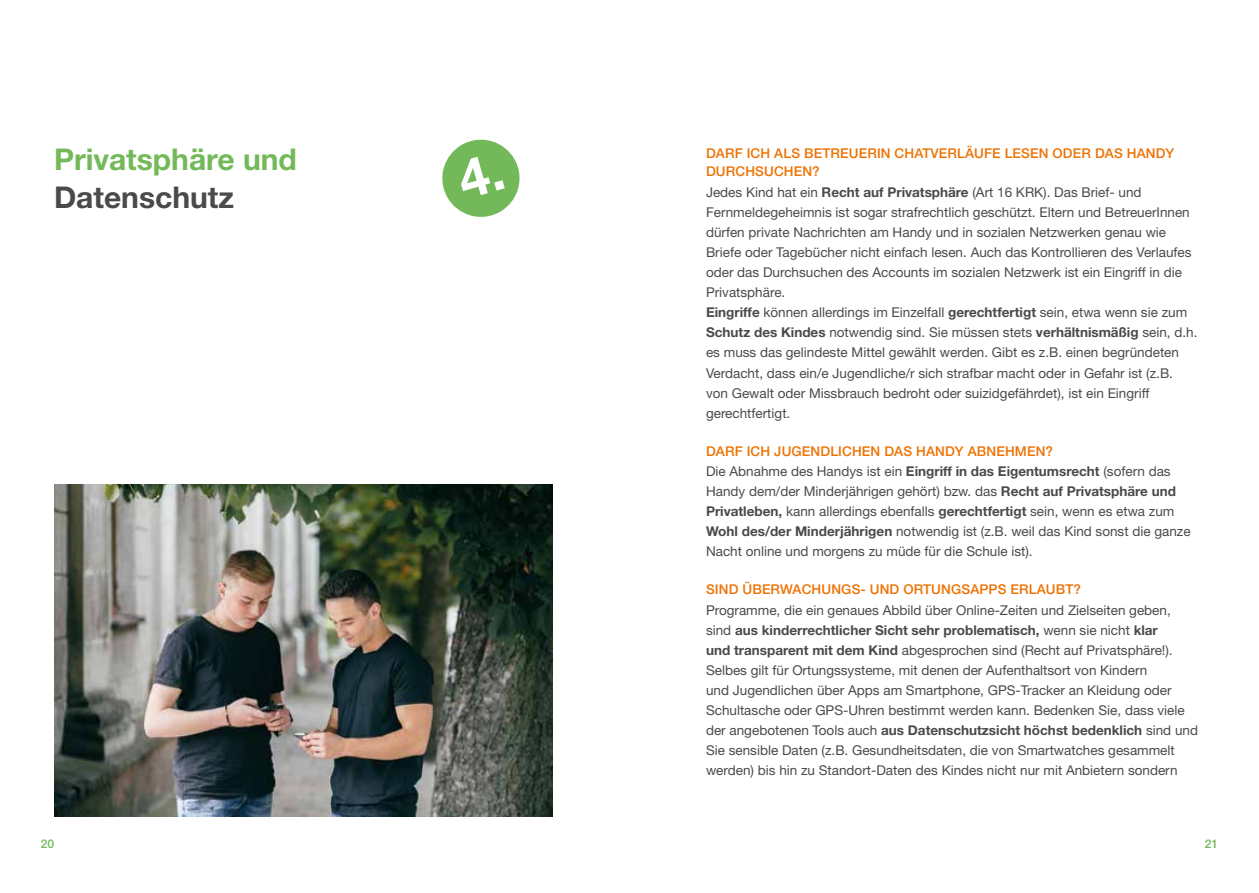
<style>
.page{position:relative;width:1259px;height:893px;background:#fff}
.page>*{position:absolute;margin:0;border:0;box-sizing:border-box;transform-origin:0 0}
.t1{font:700 30px "Helvetica Neue LT Std";color:#74b959}
.t2{font:700 30px "Helvetica Neue LT Std";color:#4a4a49}
.t3{font:13.5px/20.1px "Helvetica Neue LT Std";color:#4a4a49}
.t4{font:500 13.5px/18px "Helvetica Neue LT Std";letter-spacing:.01em;color:#ee7203}
.t5{font:500 12px "Helvetica Neue LT Std";color:#74b959}
.s1{font-weight:700}
.s2{font-weight:500;color:#ee7203}
</style>
<div class="page">
<img style="left:54px;top:485px;width:499px;height:331px">
<svg style="left:442px;top:139px;width:78px;height:78px"></svg>
<h1 class="t1" style="left:54px;top:141px;width:244px">Privatsphäre und</h1>
<h1 class="t2" style="left:54px;top:178px;width:182px">Datenschutz</h1>
<p class="t4" style="left:706px;top:145px;width:470px">DARF ICH ALS BETREUERIN CHATVERLÄUFE LESEN ODER DAS HANDY<br>DURCHSUCHEN?</p>
<p class="t3" style="left:706px;top:182px;width:493px">Jedes Kind hat ein <span class="s1">Recht auf Privatsphäre</span> (Art 16 KRK). Das Brief- und Fernmeldegeheimnis ist sogar strafrechtlich geschützt. Eltern und BetreuerInnen dürfen private Nachrichten am Handy und in sozialen Netzwerken genau wie Briefe oder Tagebücher nicht einfach lesen. Auch das Kontrollieren des Verlaufes oder das Durchsuchen des Accounts im sozialen Netzwerk ist ein Eingriff in die Privatsphäre.<br><span class="s1">Eingriffe</span> können allerdings im Einzelfall <span class="s1">gerechtfertigt</span> sein, etwa wenn sie zum <span class="s1">Schutz des Kindes</span> notwendig sind. Sie müssen stets <span class="s1">verhältnismäßig</span> sein, d.h. es muss das gelindeste Mittel gewählt werden. Gibt es z.B. einen begründeten Verdacht, dass ein/e Jugendliche/r sich strafbar macht oder in Gefahr ist (z.B. von Gewalt oder Missbrauch bedroht oder suizidgefährdet), ist ein Eingriff gerechtfertigt.</p>
<p class="t3" style="left:706px;top:441px;width:486px"><span class="s2">DARF ICH JUGENDLICHEN DAS HANDY ABNEHMEN?<br></span>Die Abnahme des Handys ist ein <span class="s1">Eingriff in das Eigentumsrecht</span> (sofern das Handy dem/der Minderjährigen gehört) bzw. das <span class="s1">Recht auf Privatsphäre und Privatleben,</span> kann allerdings ebenfalls <span class="s1">gerechtfertigt</span> sein, wenn es etwa zum <span class="s1">Wohl des/der Minderjährigen</span> notwendig ist (z.B. weil das Kind sonst die ganze Nacht online und morgens zu müde für die Schule ist).</p>
<p class="t4" style="left:706px;top:580px;width:376px">SIND ÜBERWACHUNGS- UND ORTUNGSAPPS ERLAUBT?</p>
<p class="t3" style="left:706px;top:599px;width:493px">Programme, die ein genaues Abbild über Online-Zeiten und Zielseiten geben, sind <span class="s1">aus kinderrechtlicher Sicht sehr problematisch,</span> wenn sie nicht <span class="s1">klar<br>und transparent mit dem Kind</span> abgesprochen sind (Recht auf Privatsphäre!).<br>Selbes gilt für Ortungssysteme, mit denen der Aufenthaltsort von Kindern<br>und Jugendlichen über Apps am Smartphone, GPS-Tracker an Kleidung oder Schultasche oder GPS-Uhren bestimmt werden kann. Bedenken Sie, dass viele der angebotenen Tools auch <span class="s1">aus Datenschutzsicht höchst bedenklich</span> sind und Sie sensible Daten (z.B. Gesundheitsdaten, die von Smartwatches gesammelt werden) bis hin zu Standort-Daten des Kindes nicht nur mit Anbietern sondern</p>
<p class="t5" style="left:41px;top:836px;width:15px">20</p>
<p class="t5" style="left:1205px;top:836px;width:15px">21</p>
</div>
